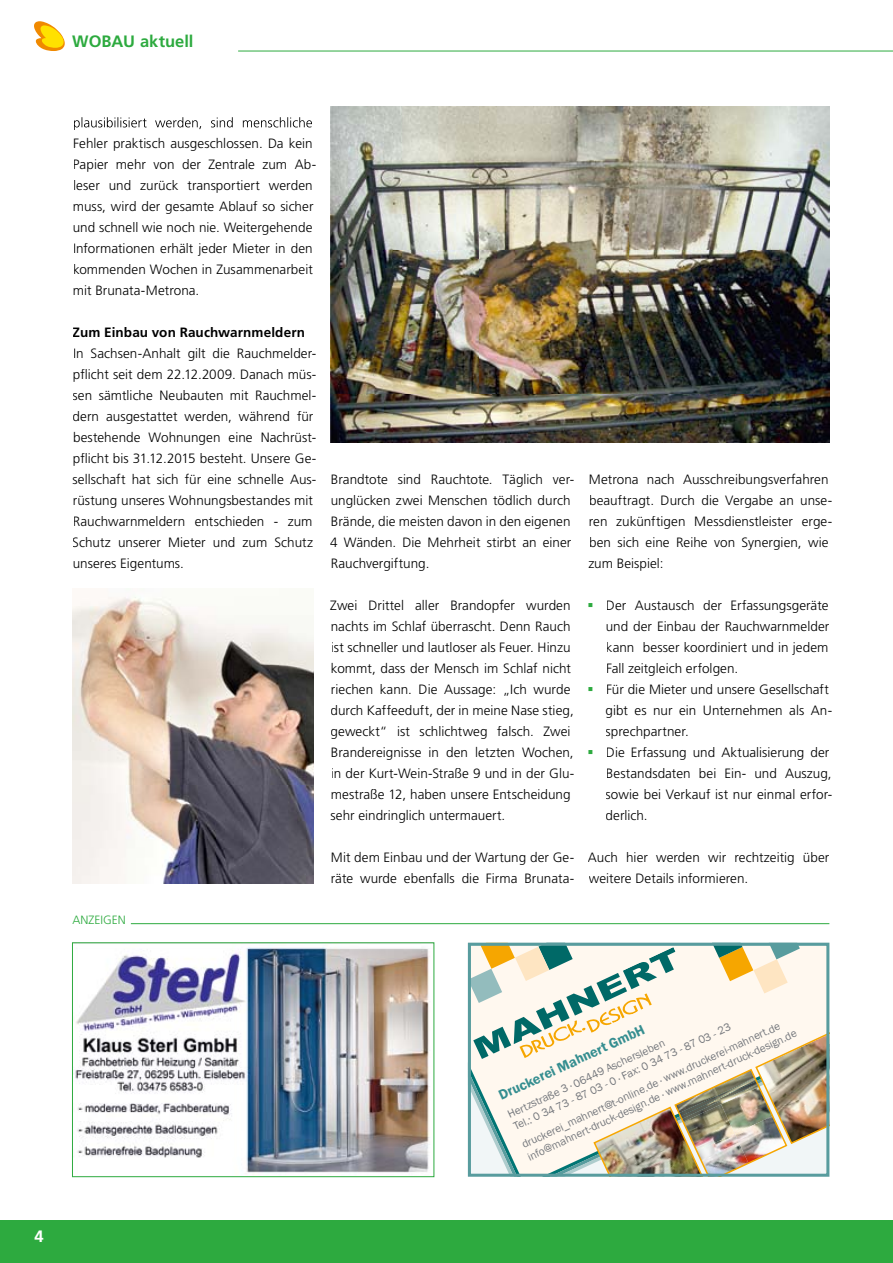
<style>
.page{position:relative;width:893px;height:1263px;background:#fff}
.page>*{position:absolute;margin:0;border:0;box-sizing:border-box;transform-origin:0 0}
.t1{font:700 16.5px "Frutiger 65";color:#2daa3f}
.t2{font:700 16.5px "Frutiger 65";color:#fff}
.t3{font:600 14.25px "Franklin Gothic";color:#358e90}
.t4{font:300 13.5px/21px "Frutiger LT Std";letter-spacing:.005em;color:#000}
.t5{font:700 13.5px "Frutiger 65";letter-spacing:.01em;color:#000}
.t6{font:300 12px "Frutiger LT Std";color:#2daa3f}
.t7{font:11.25px/13.5px "Franklin Gothic";color:#76797e}
.s1{color:#2daa3f}
</style>
<div class="page">
<svg style="left:34px;top:21px;width:31px;height:30px"></svg>
<hr style="left:238px;top:51px;width:655px;height:1px;background:#2daa3f">
<div style="left:0;top:1220px;width:893px;height:43px;background:#2daa3f"></div>
<svg style="left:74px;top:117px;width:238px;height:13px"></svg>
<img style="left:72px;top:596px;width:241px;height:287px">
<hr style="left:131px;top:923px;width:698px;height:1px;background:#2daa3f">
<img style="left:75px;top:947px;width:355px;height:226px">
<div style="left:72px;top:942px;width:362px;height:235px;border:1px solid #2daa3f"></div>
<img style="left:472px;top:947px;width:353px;height:226px">
<div style="left:468px;top:943px;width:361px;height:234px;border:3px solid #589c9e"></div>
<img style="left:330px;top:106px;width:499px;height:336px">
<p class="t1" style="left:72px;top:32px;width:123px">WOBAU aktuell</p>
<p class="t4" style="left:73px;top:133px;width:245px">Fehler praktisch ausgeschlossen. Da kein Papier mehr von der Zentrale zum Ab&shy;leser und zurück transportiert werden muss, wird der gesamte Ablauf so sicher und schnell wie noch nie. Weitergehende Informationen erhält jeder Mieter in den kommenden Wochen in Zusammenarbeit mit Brunata-Metrona.</p>
<p class="t5" style="left:73px;top:325px;width:234px">Zum Einbau von Rauchwarnmeldern</p>
<p class="t4" style="left:72px;top:343px;width:246px">In Sachsen-Anhalt gilt die Rauchmelder&shy;pflicht seit dem 22.12.2009. Danach müs&shy;sen sämtliche Neubauten mit Rauchmel&shy;dern ausgestattet werden, während für bestehende Wohnungen eine Nachrüst&shy;pflicht bis 31.12.2015 besteht. Unsere Ge&shy;sellschaft hat sich für eine schnelle Aus&shy;rüstung unseres Wohnungsbestandes mit Rauchwarnmeldern entschieden - zum Schutz unserer Mieter und zum Schutz unseres Eigentums.</p>
<p class="t6" style="left:72px;top:913px;width:55px">ANZEIGEN</p>
<p class="t4" style="left:330px;top:469px;width:246px">Brandtote sind Rauchtote. Täglich ver&shy;unglücken zwei Menschen tödlich durch Brände, die meisten davon in den eigenen 4 Wänden. Die Mehrheit stirbt an einer Rauchvergiftung.</p>
<p class="t4" style="left:330px;top:595px;width:245px">Zwei Drittel aller Brandopfer wurden nachts im Schlaf überrascht. Denn Rauch ist schneller und lautloser als Feuer. Hinzu kommt, dass der Mensch im Schlaf nicht riechen kann. Die Aussage: „Ich wurde durch Kaffeeduft, der in meine Nase stieg, geweckt“ ist schlichtweg falsch. Zwei Brandereignisse in den letzten Wochen, in der Kurt-Wein-Straße 9 und in der Glu&shy;mestraße 12, haben unsere Entscheidung sehr eindringlich untermauert.</p>
<p class="t4" style="left:331px;top:847px;width:245px">Mit dem Einbau und der Wartung der Ge&shy;räte wurde ebenfalls die Firma Brunata-</p>
<p class="t4" style="left:588px;top:469px;width:245px">Metrona nach Ausschreibungsverfahren beauftragt. Durch die Vergabe an unse&shy;ren zukünftigen Messdienstleister erge&shy;ben sich eine Reihe von Synergien, wie zum Beispiel:</p>
<p class="t4" style="left:606px;top:595px;width:225px;text-align:justify;text-indent:-18px"><span class="s1">▪</span> Der Austausch der Erfassungsgeräte und der Einbau der Rauchwarnmelder kann besser koordiniert und in jedem Fall zeitgleich erfolgen.</p>
<p class="t4" style="left:605px;top:679px;width:228px;text-indent:-18px"><span class="s1">▪</span> Für die Mieter und unsere Gesellschaft gibt es nur ein Unternehmen als An&shy;sprechpartner.</p>
<p class="t4" style="left:605px;top:742px;width:228px;text-indent:-18px"><span class="s1">▪</span> Die Erfassung und Aktualisierung der<br>Bestandsdaten bei Ein- und Auszug, sowie bei Verkauf ist nur einmal erfor&shy;derlich.</p>
<p class="t4" style="left:588px;top:847px;width:243px">Auch hier werden wir rechtzeitig über weitere Details informieren.</p>
<p class="t2" style="left:35px;top:1226px;width:11px">4</p>
<p class="t7" style="left:506px;top:1109px;width:240px;rotate:-25deg">Hertzstraße 3 · 06449 Aschersleben<br>Tel.: 0 34 73 - 87 03 - 0 · Fax: 0 34 73 - 87 03 - 23</p>
<p class="t7" style="left:520px;top:1139px;width:297px;rotate:-25deg">druckerei_mahnert@t-online.de · www.druckerei-mahnert.de info@mahnert-druck-design.de · www.mahnert-druck-design.de</p>
<p class="t3" style="left:496px;top:1088px;width:161px;rotate:-25deg">Druckerei Mahnert GmbH</p>
</div>
